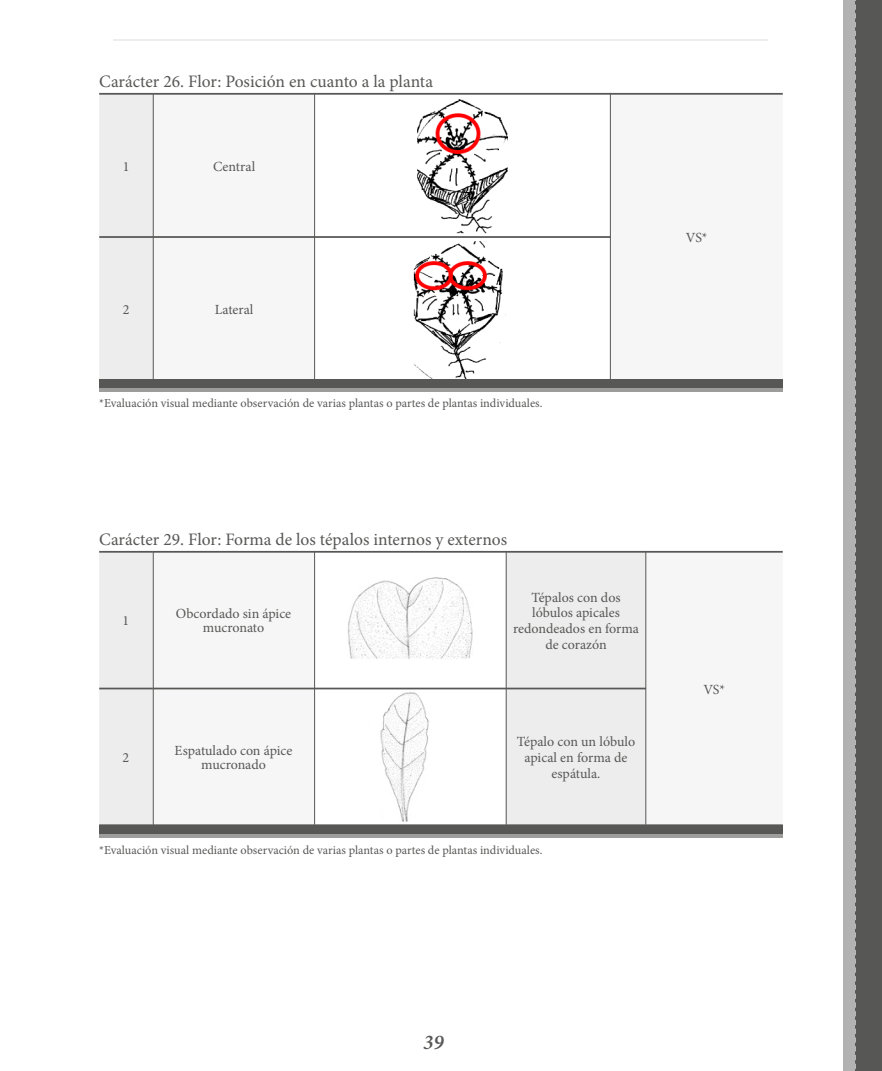
<style>
.page{position:relative;width:882px;height:1071px;background:#fff}
.page>*{position:absolute;margin:0;border:0;box-sizing:border-box;transform-origin:0 0}
.t1{font:italic 600 21px "Minion Pro";color:#575756}
.t2{font:17.5px "Minion Pro";color:#575756}
.t3{font:14px/15.8px "Minion Pro";color:#575756;text-align:center}
.t4{font:12.25px "Minion Pro";color:#575756}
</style>
<div class="page">
<div style="left:855px;top:0;width:27px;height:1071px;background:#575756"></div>
<div style="left:843px;top:0;width:12px;height:1071px;background:#b3b2b2"></div>
<hr style="left:114px;top:39px;width:654px;height:2px;background:#ededed">
<div style="left:99px;top:553px;width:54px;height:271px;background:#ededed"></div>
<svg style="left:154px;top:553px;width:492px;height:271px"></svg>
<hr style="left:99px;top:551px;width:54px;height:2px;background:#575756">
<hr style="left:153px;top:551px;width:161px;height:2px;background:#575756">
<hr style="left:314px;top:551px;width:192px;height:2px;background:#575756">
<hr style="left:506px;top:551px;width:140px;height:2px;background:#575756">
<hr style="left:646px;top:551px;width:137px;height:2px;background:#575756">
<hr style="left:99px;top:688px;width:54px;height:1px;background:#575756">
<hr style="left:153px;top:688px;width:161px;height:1px;background:#575756">
<hr style="left:314px;top:688px;width:192px;height:1px;background:#575756">
<hr style="left:506px;top:688px;width:140px;height:1px;background:#575756">
<hr style="left:99px;top:824px;width:54px;height:2px;background:#575756">
<hr style="left:153px;top:824px;width:161px;height:2px;background:#575756">
<hr style="left:314px;top:824px;width:192px;height:2px;background:#575756">
<hr style="left:506px;top:824px;width:140px;height:2px;background:#575756">
<hr style="left:646px;top:824px;width:137px;height:2px;background:#575756">
<div style="left:99px;top:95px;width:54px;height:284px;background:#ededed"></div>
<hr style="left:99px;top:93px;width:54px;height:2px;background:#575756">
<hr style="left:153px;top:93px;width:162px;height:2px;background:#575756">
<hr style="left:315px;top:93px;width:296px;height:2px;background:#575756">
<hr style="left:611px;top:93px;width:172px;height:2px;background:#575756">
<hr style="left:99px;top:236px;width:54px;height:2px;background:#575756">
<hr style="left:153px;top:236px;width:162px;height:2px;background:#575756">
<hr style="left:315px;top:236px;width:296px;height:2px;background:#575756">
<hr style="left:153px;top:551px;width:1px;height:274px;background:#575756">
<hr style="left:153px;top:93px;width:1px;height:288px;background:#575756">
<hr style="left:314px;top:551px;width:1px;height:274px;background:#575756">
<hr style="left:314px;top:93px;width:1px;height:287px;background:#575756">
<hr style="left:506px;top:551px;width:1px;height:274px;background:#575756">
<hr style="left:646px;top:551px;width:1px;height:274px;background:#575756">
<hr style="left:610px;top:93px;width:1px;height:287px;background:#575756">
<div style="left:99px;top:825px;width:684px;height:9px;background:#575756"></div>
<div style="left:99px;top:379px;width:684px;height:9px;background:#575756"></div>
<hr style="left:99px;top:834px;width:684px;height:4px;background:#9d9d9c">
<hr style="left:99px;top:388px;width:684px;height:3px;background:#9d9d9c">
<img style="left:417px;top:99px;width:91px;height:135px">
<img style="left:413px;top:241px;width:93px;height:138px">
<img style="left:340px;top:569px;width:140px;height:103px">
<p class="t2" style="left:99px;top:70px;width:335px">Carácter 26. Flor: Posición en cuanto a la planta</p>
<p class="t3" style="left:123px;top:158px;width:8px">1</p>
<p class="t3" style="left:213px;top:158px;width:44px">Central</p>
<p class="t3" style="left:123px;top:301px;width:8px">2</p>
<p class="t3" style="left:215px;top:301px;width:40px">Lateral</p>
<p class="t4" style="left:99px;top:395px;width:445px">*Evaluación visual mediante observación de varias plantas o partes de plantas individuales.</p>
<p class="t3" style="left:686px;top:230px;width:23px">VS*</p>
<p class="t2" style="left:99px;top:528px;width:410px">Carácter 29. Flor: Forma de los tépalos internos y externos</p>
<p class="t3" style="left:123px;top:613px;width:8px">1</p>
<p class="t3" style="left:176px;top:607px;width:117px;line-height:14px">Obcordado sin ápice mucronato</p>
<p class="t3" style="left:513px;top:589px;width:128px">Tépalos con dos lóbulos apicales redondeados en forma de corazón</p>
<p class="t3" style="left:123px;top:750px;width:8px">2</p>
<p class="t3" style="left:175px;top:744px;width:119px;line-height:14px">Espatulado con ápice mucronado</p>
<p class="t3" style="left:517px;top:734px;width:120px">Tépalo con un lóbulo apical en forma de espátula.</p>
<p class="t4" style="left:99px;top:841px;width:445px">*Evaluación visual mediante observación de varias plantas o partes de plantas individuales.</p>
<p class="t3" style="left:704px;top:681px;width:23px">VS*</p>
<h1 class="t1" style="left:423px;top:1027px;width:22px">39</h1>
</div>
